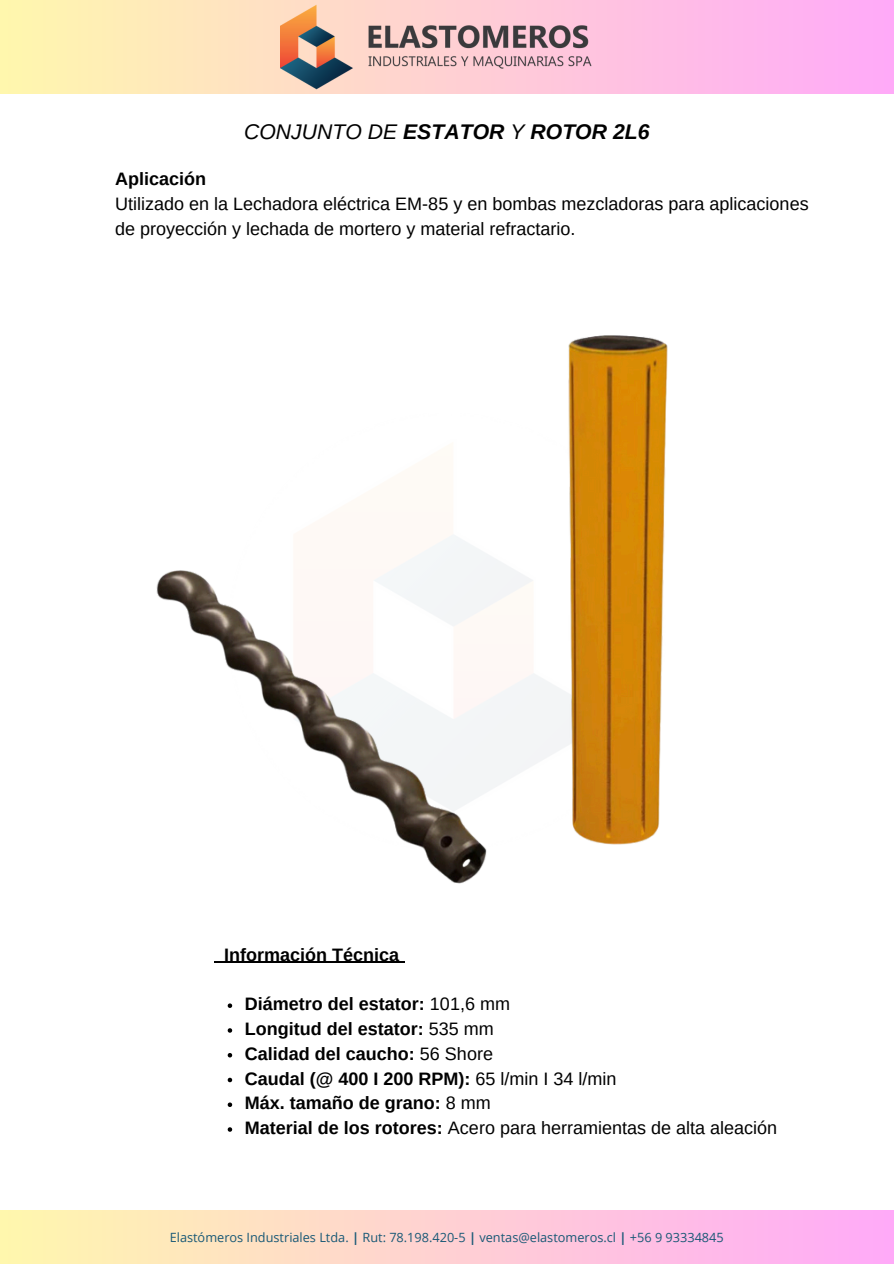
<style>
.page{position:relative;width:894px;height:1264px;background:#fff}
.page>*{position:absolute;margin:0;border:0;box-sizing:border-box;transform-origin:0 0}
.t1{font:italic 700 21.15px "Arimo";color:#000}
.t2{font:18px/24.8px "Arimo";color:#000}
.t3{font:700 18px "Arimo";color:#000}
.t4{font:12.75px "Open Sans";color:#195976}
.s1{font-weight:400}
.s2{font-weight:700}
</style>
<div class="page">
<div style="left:0;top:0;width:893px;height:94px;background:linear-gradient(to right,#fff7ad,#ffaaf8)"></div>
<img style="left:280px;top:4px;width:332px;height:86px">
<div style="left:0;top:1210px;width:893px;height:53px;background:linear-gradient(to right,#fff7ad,#ffaaf8)"></div>
<img style="left:156px;top:335px;width:512px;height:549px">
<hr style="left:224px;top:961px;width:175px;height:1px;background:#000">
<svg style="left:227px;top:1003px;width:5px;height:4px"></svg>
<svg style="left:227px;top:1028px;width:5px;height:4px"></svg>
<svg style="left:227px;top:1053px;width:5px;height:4px"></svg>
<svg style="left:227px;top:1077px;width:5px;height:5px"></svg>
<svg style="left:227px;top:1102px;width:5px;height:4px"></svg>
<svg style="left:227px;top:1127px;width:5px;height:4px"></svg>
<p class="t1" style="left:244px;top:119px;width:407px"><span class="s1">CONJUNTO DE</span> ESTATOR <span class="s1">Y</span> ROTOR 2L6</p>
<p class="t2" style="left:115px;top:167px;width:695px"><span class="s2">Aplicación<br></span>Utilizado en la Lechadora eléctrica EM-85 y en bombas mezcladoras para aplicaciones de proyección y lechada de mortero y material refractario.</p>
<p class="t3" style="left:224px;top:944px;width:176px">Información Técnica</p>
<h2 class="t3" style="left:245px;top:993px;width:267px">Diámetro del estator: <span class="s1">101,6 mm</span></h2>
<p class="t3" style="left:245px;top:1018px;width:250px">Longitud del estator: <span class="s1">535 mm</span></p>
<p class="t3" style="left:245px;top:1043px;width:250px">Calidad del caucho: <span class="s1">56 Shore</span></p>
<p class="t3" style="left:245px;top:1068px;width:373px">Caudal (@ 400 I 200 RPM): <span class="s1">65 l/min I 34 l/min</span></p>
<p class="t3" style="left:245px;top:1092px;width:247px">Máx. tamaño de grano: <span class="s1">8 mm</span></p>
<p class="t2" style="left:245px;top:1115px;width:534px"><span class="s2">Material de los rotores:</span> Acero para herramientas de alta aleación</p>
<h3 class="t4" style="left:170px;top:1228px;width:555px">Elastómeros Industriales Ltda. <span class="s2">|</span> Rut: 78.198.420-5 <span class="s2">|</span> ventas@elastomeros.cl <span class="s2">|</span> +56 9 93334845</h3>
</div>
